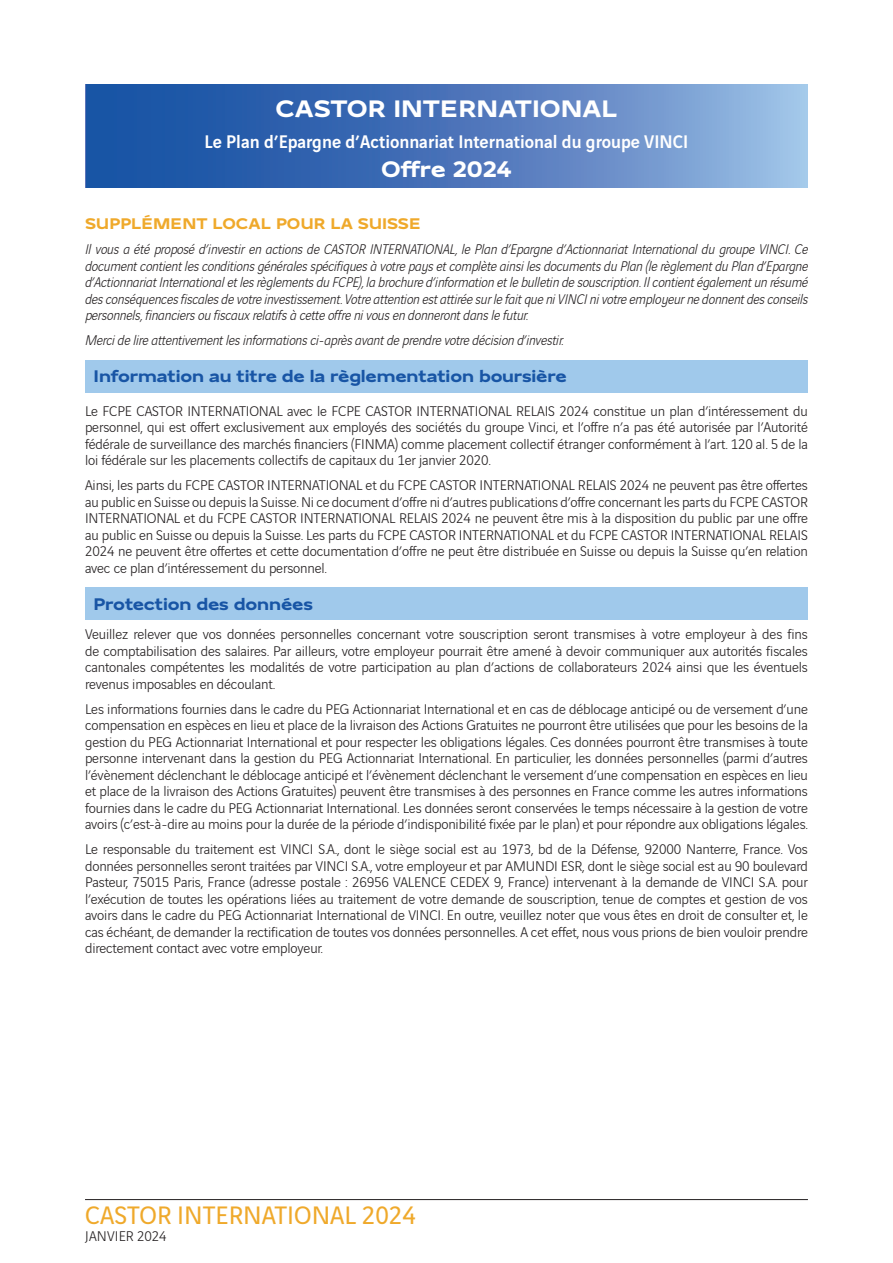
<style>
.page{position:relative;width:893px;height:1263px;background:#fff}
.page>*{position:absolute;margin:0;border:0;box-sizing:border-box;transform-origin:0 0}
.t1{font:27px "Vinci Sans";color:#efa92b}
.t2{font:700 25.5px "Vinci Sans Expanded";color:#fff}
.t3{font:700 24px "Vinci Sans Expanded";color:#fff}
.t4{font:500 19.5px "Vinci Sans";color:#fff;scale:.96 1}
.t5{font:700 18px "Vinci Sans Expanded";letter-spacing:-.01em;color:#1855a5}
.t6{font:700 16.5px "Vinci Sans Expanded";color:#efa92b}
.t7{font:300 15px/16.5px "Vinci Sans";letter-spacing:-.01em;color:#231f20;text-align:justify}
.t8{font:italic 300 15px/16.5px "Vinci Sans";letter-spacing:-.01em;color:#231f20;text-align:justify}
.t9{font:300 15px "Vinci Sans";letter-spacing:.01em;color:#231f20}
</style>
<div class="page">
<hr style="left:85px;top:1199px;width:723px;height:1px;background:#231f20">
<svg style="left:85px;top:84px;width:722px;height:104px;background:#4f7bbd"></svg>
<div style="left:85px;top:360px;width:723px;height:33px;background:#a0c9eb"></div>
<div style="left:85px;top:587px;width:723px;height:33px;background:#a0c9eb"></div>
<h2 class="t2" style="left:275px;top:90px;width:344px">CASTOR INTERNATIONAL</h2>
<h3 class="t4" style="left:205px;top:127px;width:505px">Le Plan d’Epargne d’Actionnariat International du groupe VINCI</h3>
<h3 class="t3" style="left:381px;top:151px;width:132px">Offre 2024</h3>
<p class="t6" style="left:85px;top:211px;width:337px">SUPPLÉMENT LOCAL POUR LA SUISSE</p>
<p class="t8" style="left:85px;top:240px;width:724px">Il vous a été proposé d’investir en actions de CASTOR INTERNATIONAL, le Plan d’Epargne d’Actionnariat International du groupe VINCI. Ce document contient les conditions générales spécifiques à votre pays et complète ainsi les documents du Plan (le règlement du Plan d’Epargne d’Actionnariat International et les règlements du FCPE), la brochure d’information et le bulletin de souscription. Il contient également un résumé des conséquences fiscales de votre investissement. Votre attention est attirée sur le fait que ni VINCI ni votre employeur ne donnent des conseils personnels, financiers ou fiscaux relatifs à cette offre ni vous en donneront dans le futur.</p>
<p class="t8" style="left:85px;top:331px;width:480px">Merci de lire attentivement les informations ci-après avant de prendre votre décision d’investir.</p>
<p class="t5" style="left:94px;top:362px;width:475px">Information au titre de la règlementation boursière</p>
<p class="t7" style="left:85px;top:401px;width:724px">Le FCPE CASTOR INTERNATIONAL avec le FCPE CASTOR INTERNATIONAL RELAIS 2024 constitue un plan d’intéressement du personnel, qui est offert exclusivement aux employés des sociétés du groupe Vinci, et l’offre n’a pas été autorisée par l’Autorité fédérale de surveillance des marchés financiers (FINMA) comme placement collectif étranger conformément à l’art. 120 al. 5 de la loi fédérale sur les placements collectifs de capitaux du 1er janvier 2020.</p>
<p class="t7" style="left:85px;top:476px;width:724px">Ainsi, les parts du FCPE CASTOR INTERNATIONAL et du FCPE CASTOR INTERNATIONAL RELAIS 2024 ne peuvent pas être offertes au public en Suisse ou depuis la Suisse. Ni ce document d’offre ni d’autres publications d’offre concernant les parts du FCPE CASTOR INTERNATIONAL et du FCPE CASTOR INTERNATIONAL RELAIS 2024 ne peuvent être mis à la disposition du public par une offre au public en Suisse ou depuis la Suisse. Les parts du FCPE CASTOR INTERNATIONAL et du FCPE CASTOR INTERNATIONAL RELAIS 2024 ne peuvent être offertes et cette documentation d’offre ne peut être distribuée en Suisse ou depuis la Suisse qu’en relation avec ce plan d’intéressement du personnel.</p>
<p class="t5" style="left:94px;top:590px;width:221px">Protection des données</p>
<p class="t7" style="left:85px;top:625px;width:724px">Veuillez relever que vos données personnelles concernant votre souscription seront transmises à votre employeur à des fins de comptabilisation des salaires. Par ailleurs, votre employeur pourrait être amené à devoir communiquer aux autorités fiscales cantonales compétentes les modalités de votre participation au plan d’actions de collaborateurs 2024 ainsi que les éventuels revenus imposables en découlant.</p>
<p class="t7" style="left:85px;top:699px;width:724px">Les informations fournies dans le cadre du PEG Actionnariat International et en cas de déblocage anticipé ou de versement d’une compensation en espèces en lieu et place de la livraison des Actions Gratuites ne pourront être utilisées que pour les besoins de la gestion du PEG Actionnariat International et pour respecter les obligations légales. Ces données pourront être transmises à toute personne intervenant dans la gestion du PEG Actionnariat International. En particulier, les données personnelles (parmi d’autres l’évènement déclenchant le déblocage anticipé et l’évènement déclenchant le versement d’une compensation en espèces en lieu et place de la livraison des Actions Gratuites) peuvent être transmises à des personnes en France comme les autres informations fournies dans le cadre du PEG Actionnariat International. Les données seront conservées le temps nécessaire à la gestion de votre avoirs (c’est-à-dire au moins pour la durée de la période d’indisponibilité fixée par le plan) et pour répondre aux obligations légales.</p>
<p class="t7" style="left:85px;top:840px;width:724px">Le responsable du traitement est VINCI S.A., dont le siège social est au 1973, bd de la Défense, 92000 Nanterre, France. Vos données personnelles seront traitées par VINCI S.A., votre employeur et par AMUNDI ESR, dont le siège social est au 90 boulevard Pasteur, 75015 Paris, France (adresse postale : 26956 VALENCE CEDEX 9, France) intervenant à la demande de VINCI S.A. pour l’exécution de toutes les opérations liées au traitement de votre demande de souscription, tenue de comptes et gestion de vos avoirs dans le cadre du PEG Actionnariat International de VINCI. En outre, veuillez noter que vous êtes en droit de consulter et, le cas échéant, de demander la rectification de toutes vos données personnelles. A cet effet, nous vous prions de bien vouloir prendre directement contact avec votre employeur.</p>
<h1 class="t1" style="left:85px;top:1195px;width:332px">CASTOR INTERNATIONAL 2024</h1>
<p class="t9" style="left:85px;top:1225px;width:83px">JANVIER 2024</p>
</div>
